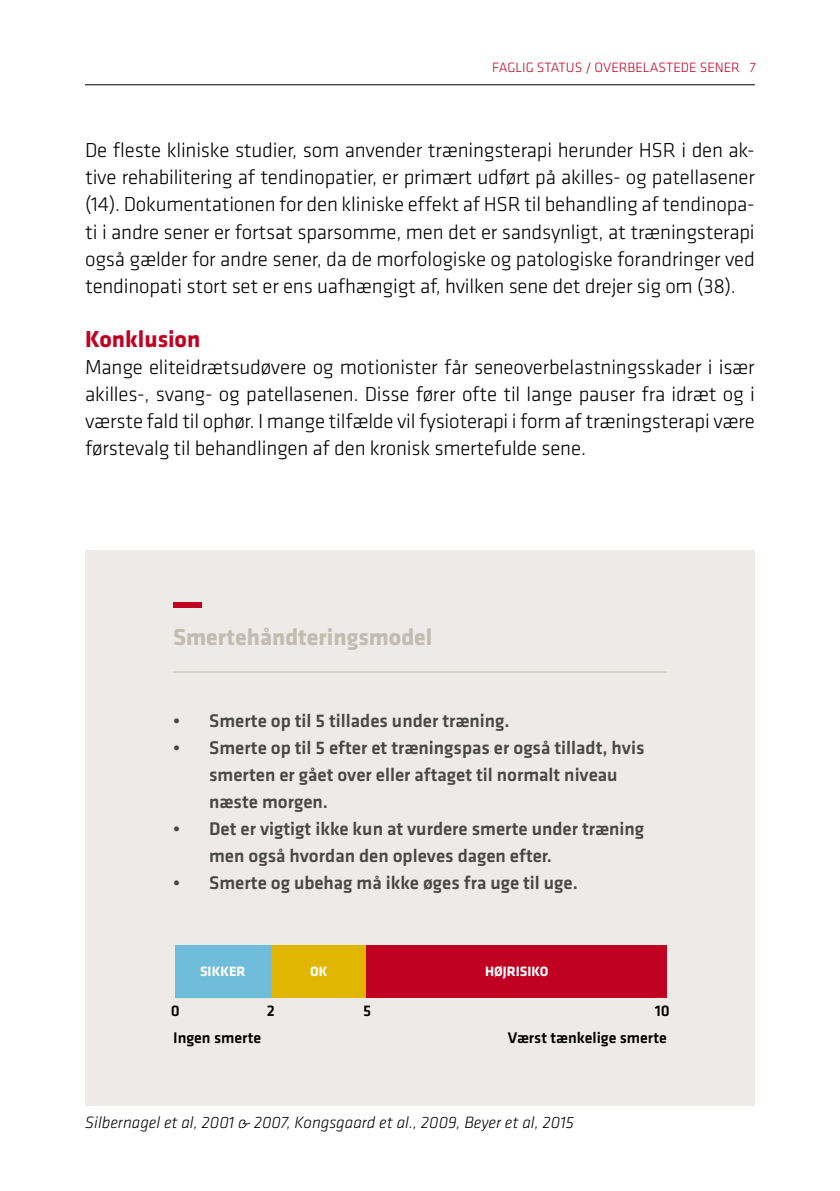
<style>
.page{position:relative;width:840px;height:1191px;background:#fff}
.page>*{position:absolute;margin:0;border:0;box-sizing:border-box;transform-origin:0 0}
.t1{font:700 24px "Klavika";color:#c2bbb1}
.t2{font:700 24px "Klavika";color:#c10122}
.t3{font:300 21px/27px "Klavika";letter-spacing:-.01em;color:#000;text-align:justify}
.t4{font:500 19px/27px "Klavika";color:#484847}
.t5{font:italic 300 17px "Klavika";color:#000}
.t6{font:500 16px "Klavika";color:#000}
.t7{font:300 14px "Klavika";color:#c10122}
.t8{font:700 14px "Klavika";color:#fff}
</style>
<div class="page">
<hr style="left:0;top:84px;width:754px;height:1px;background:#000">
<div style="left:0;top:24px;width:85px;height:88px;background:#fff"></div>
<div style="left:85px;top:550px;width:669px;height:556px;background:#edeae7"></div>
<div style="left:173px;top:602px;width:28px;height:6px;background:#c10122"></div>
<hr style="left:173px;top:671px;width:493px;height:1px;background:#c2bbb1">
<div style="left:175px;top:945px;width:95px;height:52px;background:#6fbddb"></div>
<div style="left:270px;top:945px;width:96px;height:52px;background:#e1b600"></div>
<div style="left:366px;top:945px;width:300px;height:52px;background:#c10122"></div>
<p class="t7" style="left:492px;top:60px;width:265px">FAGLIG STATUS / OVERBELASTEDE SENER 7</p>
<p class="t3" style="left:85px;top:137px;width:671px">De fleste kliniske studier, som anvender træningsterapi herunder HSR i den ak&shy;tive rehabilitering af tendinopatier, er primært udført på akilles- og patellasener (14). Dokumentationen for den kliniske effekt af HSR til behandling af tendinopa&shy;ti i andre sener er fortsat sparsomme, men det er sandsynligt, at træningsterapi også gælder for andre sener, da de morfologiske og patologiske forandringer ved tendinopati stort set er ens uafhængigt af, hvilken sene det drejer sig om (38).</p>
<p class="t2" style="left:85px;top:326px;width:117px">Konklusion</p>
<p class="t3" style="left:85px;top:354px;width:671px">Mange eliteidrætsudøvere og motionister får seneoverbelastningsskader i især akilles-, svang- og patellasenen. Disse fører ofte til lange pauser fra idræt og i værste fald til ophør. I mange tilfælde vil fysioterapi i form af træningsterapi være førstevalg til behandlingen af den kronisk smertefulde sene.</p>
<p class="t1" style="left:173px;top:624px;width:261px">Smertehåndteringsmodel</p>
<p class="t4" style="left:173px;top:707px;width:338px">• Smerte op til 5 tillades under træning.</p>
<p class="t4" style="left:209px;top:734px;width:437px;text-indent:-36px">• Smerte op til 5 efter et træningspas er også tilladt, hvis smerten er gået over eller aftaget til normalt niveau næste morgen.</p>
<p class="t4" style="left:209px;top:815px;width:436px;text-indent:-36px">• Det er vigtigt ikke kun at vurdere smerte under træning men også hvordan den opleves dagen efter.</p>
<p class="t4" style="left:173px;top:869px;width:406px">• Smerte og ubehag må ikke øges fra uge til uge.</p>
<p class="t8" style="left:200px;top:964px;width:47px">SIKKER</p>
<p class="t8" style="left:310px;top:964px;width:19px">OK</p>
<p class="t8" style="left:485px;top:964px;width:65px">HØJRISIKO</p>
<p class="t6" style="left:171px;top:1001px;width:10px">0</p>
<p class="t6" style="left:267px;top:1001px;width:10px">2</p>
<p class="t6" style="left:363px;top:1001px;width:10px">5</p>
<p class="t6" style="left:654px;top:1001px;width:17px">10</p>
<p class="t6" style="left:173px;top:1029px;width:89px">Ingen smerte</p>
<p class="t6" style="left:507px;top:1029px;width:160px">Værst tænkelige smerte</p>
<p class="t5" style="left:85px;top:1113px;width:490px">Silbernagel et al, 2001 &amp; 2007, Kongsgaard et al., 2009, Beyer et al, 2015</p>
</div>
